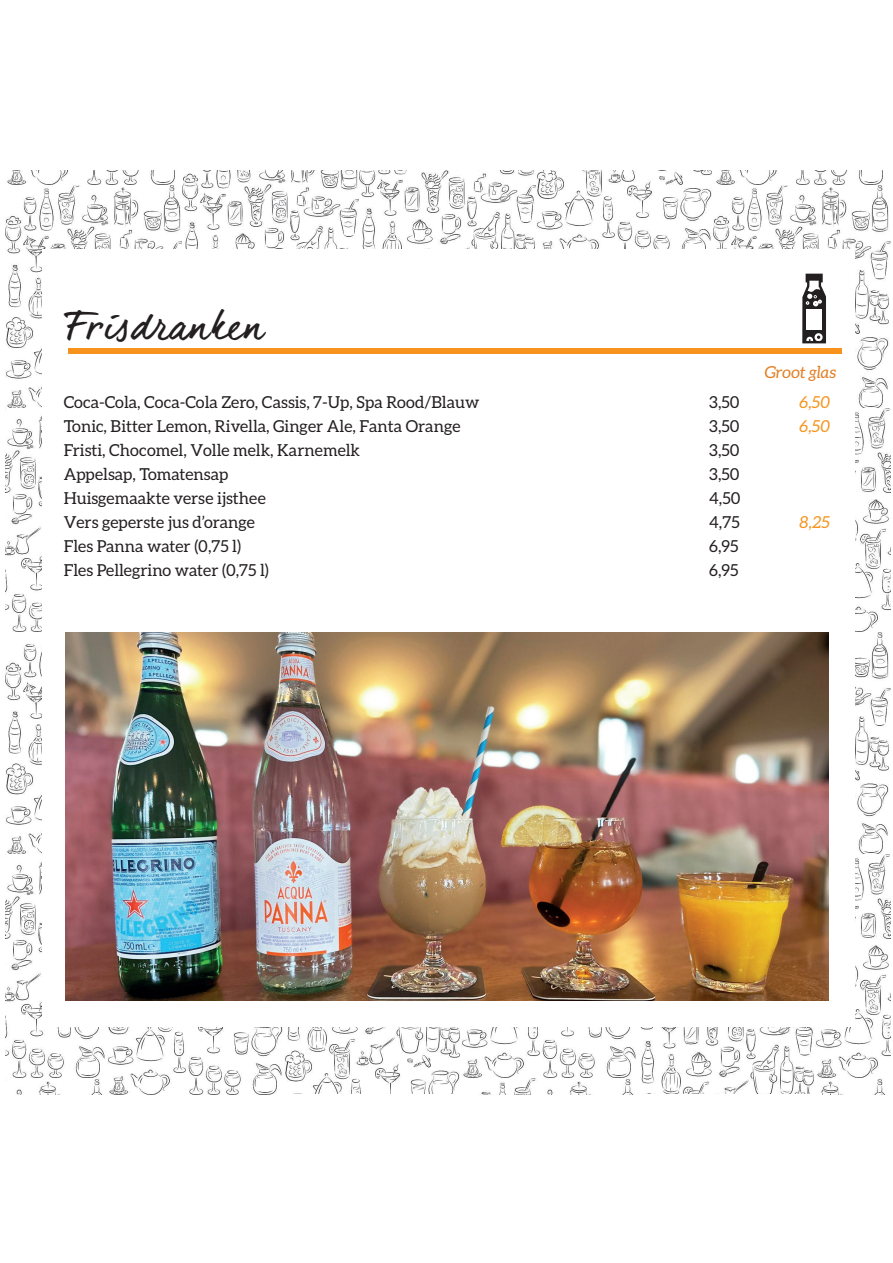
<style>
.page{position:relative;width:893px;height:1263px;background:#fff}
.page>*{position:absolute;margin:0;border:0;box-sizing:border-box;transform-origin:0 0}
.t1{font:39px "dear Joe 6";color:#231f20}
.t2{font:16.5px/24px "Aleo";color:#231f20}
.t3{font:italic 16.5px/24px "Aleo";color:#f7931d}
.t4{font:italic 16.5px "Aleo";color:#e38025}
</style>
<div class="page">
<img style="left:6px;top:171px;width:177px;height:237px">
<img style="left:183px;top:171px;width:177px;height:78px">
<img style="left:360px;top:171px;width:176px;height:78px">
<img style="left:536px;top:171px;width:176px;height:78px">
<img style="left:713px;top:171px;width:178px;height:237px">
<img style="left:6px;top:408px;width:885px;height:446px">
<img style="left:6px;top:862px;width:102px;height:232px">
<img style="left:108px;top:1027px;width:175px;height:67px">
<img style="left:285px;top:1027px;width:177px;height:67px">
<img style="left:462px;top:1027px;width:174px;height:67px">
<img style="left:640px;top:1027px;width:174px;height:67px">
<img style="left:815px;top:854px;width:76px;height:240px">
<div style="left:42px;top:249px;width:812px;height:777px;background:#fff"></div>
<svg style="left:802px;top:274px;width:24px;height:69px"></svg>
<div style="left:806px;top:310px;width:15px;height:20px;background:#fff"></div>
<div style="left:68px;top:348px;width:774px;height:5px;background:#f7931d"></div>
<img style="left:66px;top:632px;width:762px;height:369px">
<h1 class="t1" style="left:64px;top:303px;width:201px">Frisdranken</h1>
<p class="t4" style="left:765px;top:363px;width:73px">Groot glas</p>
<p class="t2" style="left:64px;top:390px;width:417px">Coca-Cola, Coca-Cola Zero, Cassis, 7-Up, Spa Rood/Blauw Tonic, Bitter Lemon, Rivella, Ginger Ale, Fanta Orange Fristi, Chocomel, Volle melk, Karnemelk<br>Appelsap, Tomatensap<br>Huisgemaakte verse ijsthee<br>Vers geperste jus d’orange<br>Fles Panna water (0,75 l)<br>Fles Pellegrino water (0,75 l)</p>
<p class="t3" style="left:799px;top:390px;width:32px">6,50<br>6,50</p>
<p class="t2" style="left:709px;top:390px;width:33px;text-align:justify">3,50<br>3,50<br>3,50<br>3,50<br>4,50<br>4,75<br>6,95<br>6,95</p>
<p class="t3" style="left:799px;top:510px;width:32px">8,25</p>
</div>
